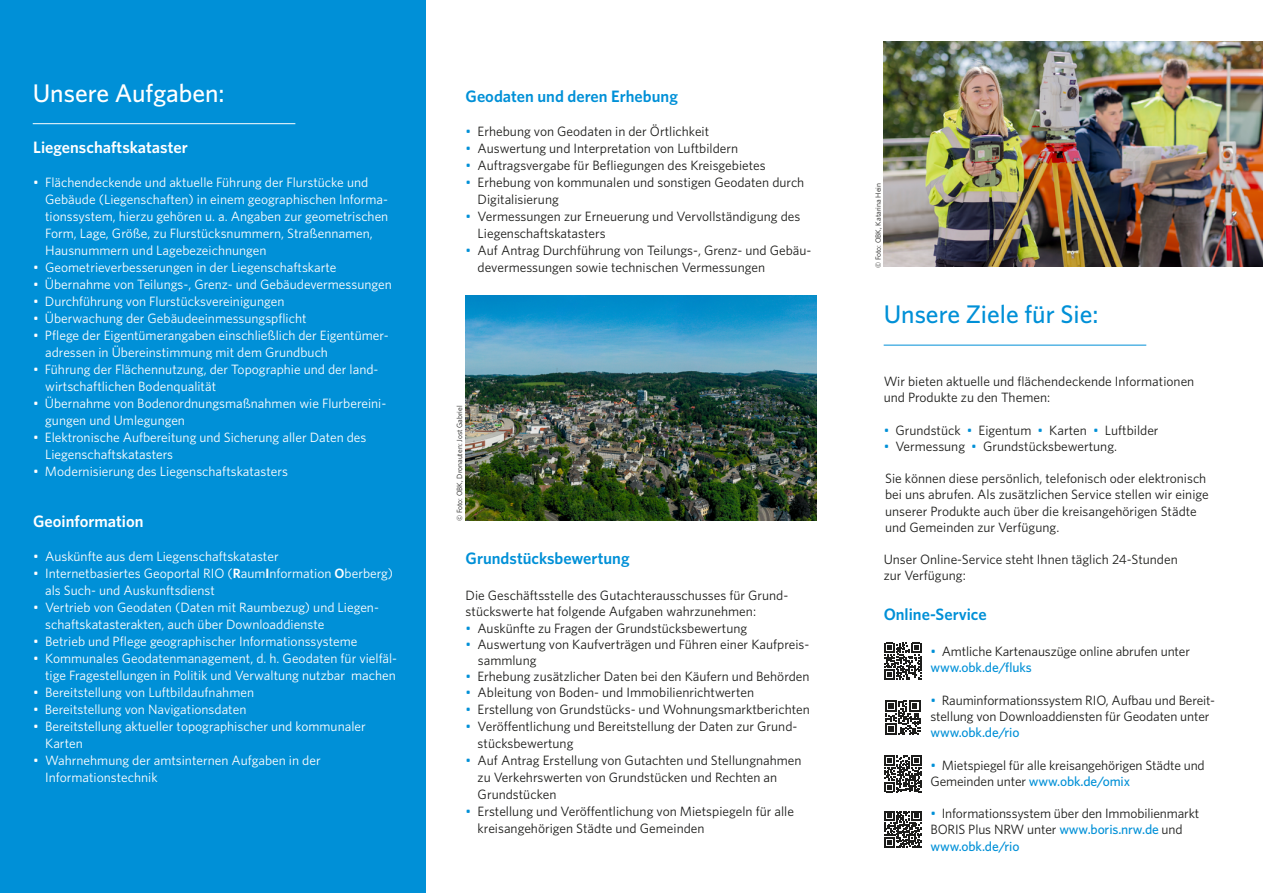
<style>
.page{position:relative;width:1263px;height:893px;background:#fff}
.page>*{position:absolute;margin:0;border:0;box-sizing:border-box;transform-origin:0 0}
.t1{font:500 25.5px "Whitney";color:#0090d7}
.t2{font:500 25.5px "Whitney";color:#fff}
.t3{font:600 16.5px "Whitney";color:#0090d7}
.t4{font:600 16.5px "Whitney";color:#fff}
.t5{font:13.5px/16.2px "Whitney";color:#1d1d1b}
.t6{font:13.5px/17px "Whitney";color:#fff}
.t7{font:500 13.5px "Whitney";letter-spacing:-.01em;color:#0090d7}
.t8{font:7.5px "Whitney";color:#1d1d1b}
.s1{font-weight:600}
.s2{color:#0090d7}
.s3{font-weight:500;color:#0090d7}
</style>
<div class="page">
<div style="left:0;top:0;width:425px;height:893px;background:#0090d7"></div>
<hr style="left:33px;top:123px;width:262px;height:1px;background:#fff">
<img style="left:465px;top:296px;width:352px;height:225px">
<hr style="left:884px;top:345px;width:262px;height:1px;background:#0090d7">
<img style="left:884px;top:41px;width:379px;height:226px">
<svg style="left:884px;top:643px;width:37px;height:37px"></svg>
<svg style="left:885px;top:700px;width:35px;height:35px"></svg>
<svg style="left:884px;top:755px;width:37px;height:37px"></svg>
<svg style="left:884px;top:811px;width:37px;height:37px"></svg>
<h1 class="t2" style="left:33px;top:76px;width:193px">Unsere Aufgaben:</h1>
<p class="t4" style="left:33px;top:136px;width:156px">Liegenschaftskataster</p>
<p class="t6" style="left:45px;top:174px;width:345px;text-indent:-12px">• Flächendeckende und aktuelle Führung der Flurstücke und Gebäude (Liegenschaften) in einem geographischen Informa&shy;tionssystem, hierzu gehören u. a. Angaben zur geometrischen Form, Lage, Größe, zu Flurstücksnummern, Straßennamen, Hausnummern und Lagebezeichnungen</p>
<p class="t6" style="left:33px;top:259px;width:305px">• Geometrieverbesserungen in der Liegenschaftskarte</p>
<p class="t6" style="left:33px;top:276px;width:360px">• Übernahme von Teilungs-, Grenz- und Gebäudevermessungen</p>
<p class="t6" style="left:33px;top:293px;width:253px">• Durchführung von Flurstücksvereinigungen</p>
<p class="t6" style="left:33px;top:310px;width:275px">• Überwachung der Gebäudeeinmessungspflicht</p>
<p class="t6" style="left:45px;top:327px;width:345px;text-indent:-12px">• Pflege der Eigentümerangaben einschließlich der Eigentümer&shy;adressen in Übereinstimmung mit dem Grundbuch</p>
<p class="t6" style="left:45px;top:361px;width:335px;text-indent:-12px">• Führung der Flächennutzung, der Topographie und der land&shy;wirtschaftlichen Bodenqualität</p>
<p class="t6" style="left:45px;top:395px;width:343px;text-indent:-12px">• Übernahme von Bodenordnungsmaßnahmen wie Flurbereini&shy;gungen und Umlegungen</p>
<p class="t6" style="left:45px;top:429px;width:323px;text-indent:-12px">• Elektronische Aufbereitung und Sicherung aller Daten des<br>Liegenschaftskatasters</p>
<p class="t6" style="left:33px;top:463px;width:256px">• Modernisierung des Liegenschaftskatasters</p>
<p class="t4" style="left:33px;top:511px;width:112px">Geoinformation</p>
<p class="t6" style="left:33px;top:548px;width:247px">• Auskünfte aus dem Liegenschaftskataster</p>
<p class="t6" style="left:45px;top:565px;width:349px;text-indent:-12px">• Internetbasiertes Geoportal RIO (<span class="s1">R</span>aum<span class="s1">I</span>nformation <span class="s1">O</span>berberg) als Such- und Auskunftsdienst</p>
<p class="t6" style="left:45px;top:599px;width:335px;text-indent:-12px">• Vertrieb von Geodaten (Daten mit Raumbezug) und Liegen&shy;schaftskatasterakten, auch über Downloaddienste</p>
<p class="t6" style="left:33px;top:633px;width:326px">• Betrieb und Pflege geographischer Informationssysteme</p>
<p class="t6" style="left:33px;top:650px;width:365px;text-align:right">• Kommunales Geodatenmanagement, d. h. Geodaten für vielfäl&shy;tige Fragestellungen in Politik und Verwaltung nutzbar machen</p>
<p class="t6" style="left:33px;top:684px;width:222px">• Bereitstellung von Luftbildaufnahmen</p>
<p class="t6" style="left:33px;top:701px;width:215px">• Bereitstellung von Navigationsdaten</p>
<p class="t6" style="left:45px;top:718px;width:322px;text-indent:-12px">• Bereitstellung aktueller topographischer und kommunaler<br>Karten</p>
<p class="t6" style="left:45px;top:752px;width:277px;text-indent:-12px">• Wahrnehmung der amtsinternen Aufgaben in der<br>Informationstechnik</p>
<p class="t3" style="left:466px;top:85px;width:214px">Geodaten und deren Erhebung</p>
<p class="t5" style="left:466px;top:123px;width:245px"><span class="s2">•</span> Erhebung von Geodaten in der Örtlichkeit</p>
<p class="t5" style="left:466px;top:140px;width:274px"><span class="s2">•</span> Auswertung und Interpretation von Luftbildern</p>
<p class="t5" style="left:466px;top:157px;width:302px"><span class="s2">•</span> Auftragsvergabe für Befliegungen des Kreisgebietes</p>
<p class="t5" style="left:478px;top:174px;width:328px;line-height:17px;text-indent:-12px"><span class="s2">•</span> Erhebung von kommunalen und sonstigen Geodaten durch<br>Digitalisierung</p>
<p class="t5" style="left:478px;top:208px;width:324px;line-height:17px;text-indent:-12px"><span class="s2">•</span> Vermessungen zur Erneuerung und Vervollständigung des<br>Liegenschaftskatasters</p>
<p class="t5" style="left:478px;top:242px;width:335px;line-height:17px;text-indent:-12px"><span class="s2">•</span> Auf Antrag Durchführung von Teilungs-, Grenz- und Gebäu&shy;devermessungen sowie technischen Vermessungen</p>
<p class="t8" style="left:454px;top:521px;width:117px;rotate:-90deg">© Foto: OBK, Dronauten: Jost Gabriel</p>
<p class="t3" style="left:466px;top:547px;width:165px">Grundstücksbewertung</p>
<p class="t5" style="left:466px;top:587px;width:324px">Die Geschäftsstelle des Gutachterausschusses für Grund&shy;stückswerte hat folgende Aufgaben wahrzunehmen:</p>
<p class="t5" style="left:466px;top:619px;width:283px"><span class="s2">•</span> Auskünfte zu Fragen der Grundstücksbewertung</p>
<p class="t5" style="left:478px;top:636px;width:333px;text-indent:-12px"><span class="s2">•</span> Auswertung von Kaufverträgen und Führen einer Kaufpreis&shy;sammlung</p>
<p class="t5" style="left:466px;top:668px;width:345px"><span class="s2">•</span> Erhebung zusätzlicher Daten bei den Käufern und Behörden</p>
<p class="t5" style="left:466px;top:684px;width:290px"><span class="s2">•</span> Ableitung von Boden- und Immobilienrichtwerten</p>
<p class="t5" style="left:466px;top:701px;width:346px"><span class="s2">•</span> Erstellung von Grundstücks- und Wohnungsmarktberichten</p>
<p class="t5" style="left:478px;top:718px;width:321px;line-height:17px;text-indent:-12px"><span class="s2">•</span> Veröffentlichung und Bereitstellung der Daten zur Grund&shy;stücksbewertung</p>
<p class="t5" style="left:478px;top:752px;width:325px;line-height:17px;text-indent:-12px"><span class="s2">•</span> Auf Antrag Erstellung von Gutachten und Stellungnahmen zu Verkehrswerten von Grundstücken und Rechten an<br>Grundstücken</p>
<p class="t5" style="left:478px;top:803px;width:318px;line-height:17px;text-indent:-12px"><span class="s2">•</span> Erstellung und Veröffentlichung von Mietspiegeln für alle kreisangehörigen Städte und Gemeinden</p>
<p class="t8" style="left:873px;top:268px;width:86px;rotate:-90deg">© Foto: OBK, Katarina Hein</p>
<h1 class="t1" style="left:884px;top:297px;width:216px">Unsere Ziele für Sie:</h1>
<p class="t5" style="left:884px;top:373px;width:312px">Wir bieten aktuelle und flächendeckende Informationen und Produkte zu den Themen:</p>
<p class="t5" style="left:884px;top:422px;width:276px"><span class="s2">•</span> Grundstück <span class="s2">•</span> Eigentum <span class="s2">•</span> Karten <span class="s2">•</span> Luftbilder</p>
<p class="t5" style="left:884px;top:438px;width:235px"><span class="s2">•</span> Vermessung <span class="s2">•</span> Grundstücksbewertung.</p>
<p class="t5" style="left:885px;top:470px;width:325px">Sie können diese persönlich, telefonisch oder elektronisch bei uns abrufen. Als zusätzlichen Service stellen wir einige unserer Produkte auch über die kreisangehörigen Städte und Gemeinden zur Verfügung.</p>
<p class="t5" style="left:884px;top:551px;width:296px">Unser Online-Service steht Ihnen täglich 24-Stunden zur Verfügung:</p>
<p class="t3" style="left:884px;top:603px;width:104px">Online-Service</p>
<p class="t5" style="left:930px;top:643px;width:261px"><span class="s2">•</span> Amtliche Kartenauszüge online abrufen unter <span class="s3">www.obk.de/fluks</span></p>
<p class="t5" style="left:930px;top:692px;width:286px"><span class="s2">•</span> Rauminformationssystem RIO, Aufbau und Bereit&shy;stellung von Downloaddiensten für Geodaten unter</p>
<p class="t7" style="left:930px;top:723px;width:91px">www.obk.de/rio</p>
<p class="t5" style="left:930px;top:756px;width:276px"><span class="s2">•</span> Mietspiegel für alle kreisangehörigen Städte und<br>Gemeinden unter <span class="s3">www.obk.de/omix</span></p>
<p class="t5" style="left:930px;top:805px;width:270px"><span class="s2">•</span> Informationssystem über den Immobilienmarkt<br>BORIS Plus NRW unter <span class="s3">www.boris.nrw.de</span> und <span class="s3">www.obk.de/rio</span></p>
</div>
